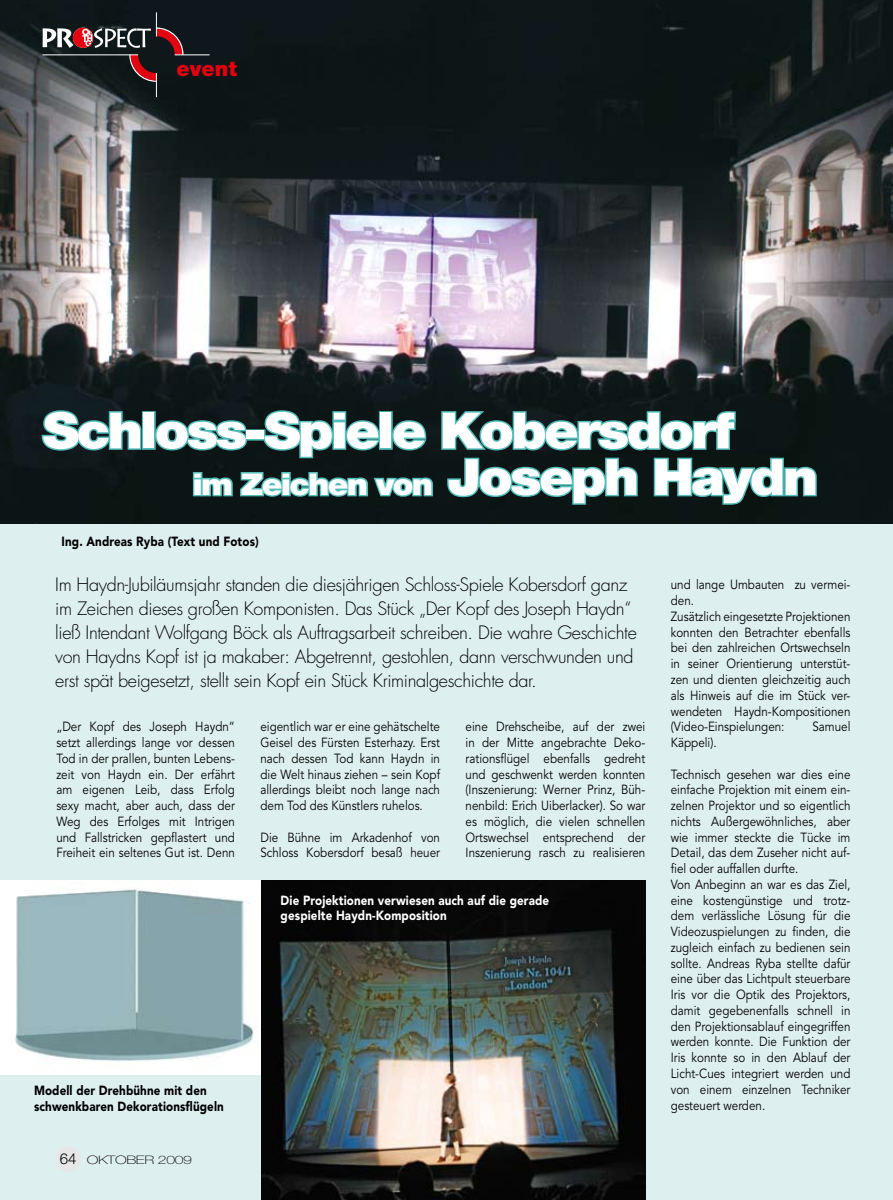
<style>
.page{position:relative;width:893px;height:1200px;background:#fff}
.page>*{position:absolute;margin:0;border:0;box-sizing:border-box;transform-origin:0 0}
.t1{font:900 49.95px "Helvetica Neue";letter-spacing:-.05em;color:#fff;scale:1.1 1}
.t2{font:900 30px "Helvetica Neue";letter-spacing:-.05em;color:#fff;scale:1.1 1}
.t3{font:900 21px "Helvetica Neue";color:#e3000f}
.t4{font:300 18px/24px "Futura";letter-spacing:-.02em;color:#000}
.t5{font:13.2px/15.8px "Avenir";color:#000;text-align:justify;scale:.88 1}
.t6{font:900 13.2px/15.8px "Avenir";letter-spacing:.01em;color:#000;scale:.88 1}
.t7{font:900 13.2px/15.8px "Avenir";letter-spacing:.01em;color:#fff;scale:.88 1}
.t8{font:100 11.7px "Helvetica Neue";letter-spacing:-.025em;color:#000;scale:1.35 1}
.s1{font-size:49.95px}
.s2{font-weight:300;font-size:15px}
</style>
<div class="page">
<div style="left:0;top:0;width:893px;height:1199px;background:#deefef"></div>
<img style="left:0;top:0;width:893px;height:523px">
<svg style="left:40px;top:409px;width:103px;height:43px;background:#265051"></svg>
<div style="left:142px;top:411px;width:14px;height:38px;border:3px solid #54bdba"></div>
<svg style="left:154px;top:418px;width:95px;height:34px;background:#295a59"></svg>
<div style="left:245px;top:429px;width:21px;height:11px;border:3px solid #54bdba"></div>
<svg style="left:262px;top:409px;width:120px;height:50px;background:#224a4a"></svg>
<div style="left:379px;top:411px;width:14px;height:38px;border:3px solid #54bdba"></div>
<svg style="left:391px;top:418px;width:37px;height:34px"></svg>
<svg style="left:191px;top:470px;width:243px;height:40px;background:#214848"></svg>
<svg style="left:440px;top:409px;width:378px;height:97px;background:#1c3c3b"></svg>
<div style="left:55px;top:1146px;width:26px;height:25px;background:#e7e7e7;border-radius:50%"></div>
<img style="left:0;top:880px;width:260px;height:192px">
<img style="left:261px;top:880px;width:384px;height:319px">
<hr style="left:175px;top:54px;width:35px;height:1px;background:#fff">
<svg style="left:43px;top:13px;width:143px;height:84px;background:#3a3436"></svg>
<h3 class="t3" style="left:177px;top:56px;width:62px">event</h3>
<h1 class="t1" style="left:43px;top:400px;width:630px">Schloss-Spiele Kobersdorf</h1>
<h2 class="t2" style="left:192px;top:466px;width:570px">im Zeichen von <span class="s1">Joseph Haydn</span></h2>
<p class="t6" style="left:62px;top:533px;width:226px">Ing. Andreas Ryba (Text und Fotos)</p>
<p class="t4" style="left:55px;top:573px;width:583px">Im Haydn-Jubiläumsjahr standen die diesjährigen Schloss-Spiele Kobersdorf ganz im Zeichen dieses großen Komponisten. Das Stück „Der Kopf des Joseph Haydn“ ließ Intendant Wolfgang Böck als Auftragsarbeit schreiben. Die wahre Geschichte von Haydns Kopf ist ja makaber: Abgetrennt, gestohlen, dann verschwunden und erst spät beigesetzt, stellt sein Kopf ein Stück Kriminalgeschichte dar.</p>
<p class="t5" style="left:56px;top:719px;width:204px">„Der Kopf des Joseph Haydn“ setzt allerdings lange vor dessen Tod in der prallen, bunten Lebens&shy;zeit von Haydn ein. Der erfährt am eigenen Leib, dass Erfolg sexy macht, aber auch, dass der Weg des Erfolges mit Intrigen und Fallstricken gepflastert und Freiheit ein seltenes Gut ist. Denn</p>
<p class="t5" style="left:260px;top:719px;width:206px">eigentlich war er eine gehätschelte Geisel des Fürsten Esterhazy. Erst nach dessen Tod kann Haydn in die Welt hinaus ziehen – sein Kopf allerdings bleibt noch lange nach dem Tod des Künstlers ruhelos.</p>
<p class="t5" style="left:260px;top:829px;width:206px">Die Bühne im Arkadenhof von<br>Schloss Kobersdorf besaß heuer</p>
<p class="t5" style="left:466px;top:719px;width:206px">eine Drehscheibe, auf der zwei in der Mitte angebrachte Deko&shy;rationsflügel ebenfalls gedreht und geschwenkt werden konnten (Inszenierung: Werner Prinz, Büh&shy;nenbild: Erich Uiberlacker). So war es möglich, die vielen schnellen Ortswechsel entsprechend der Inszenierung rasch zu realisieren</p>
<p class="t7" style="left:281px;top:891px;width:307px">Die Projektionen verwiesen auch auf die gerade gespielte Haydn-Komposition</p>
<p class="t6" style="left:34px;top:1082px;width:217px">Modell der Drehbühne mit den schwenkbaren Dekorationsflügeln</p>
<p class="t8" style="left:60px;top:1152px;width:99px"><span class="s2">64</span> OKTOBER 2009</p>
<p class="t5" style="left:671px;top:577px;width:206px;text-align:left">und lange Umbauten zu vermei&shy;den.<br>Zusätzlich eingesetzte Projektionen konnten den Betrachter ebenfalls bei den zahlreichen Ortswechseln in seiner Orientierung unterstüt&shy;zen und dienten gleichzeitig auch als Hinweis auf die im Stück ver&shy;wendeten Haydn-Kompositionen (Video-Einspielungen:</p>
<p class="t5" style="left:812px;top:719px;width:45px">Samuel</p>
<p class="t5" style="left:671px;top:734px;width:54px">Käppeli).</p>
<p class="t5" style="left:671px;top:766px;width:206px;text-align:left">Technisch gesehen war dies eine einfache Projektion mit einem ein&shy;zelnen Projektor und so eigentlich nichts Außergewöhnliches, aber wie immer steckte die Tücke im<br>Detail, das dem Zuseher nicht auf&shy;fiel oder auffallen durfte.<br>Von Anbeginn an war es das Ziel, eine kostengünstige und trotz&shy;dem verlässliche Lösung für die<br>Videozuspielungen zu finden, die zugleich einfach zu bedienen sein sollte. Andreas Ryba stellte dafür eine über das Lichtpult steuerbare<br>Iris vor die Optik des Projektors, damit gegebenenfalls schnell in den Projektionsablauf eingegriffen werden konnte. Die Funktion der<br>Iris konnte so in den Ablauf der<br>Licht-Cues integriert werden und von einem einzelnen Techniker gesteuert werden.</p>
</div>
